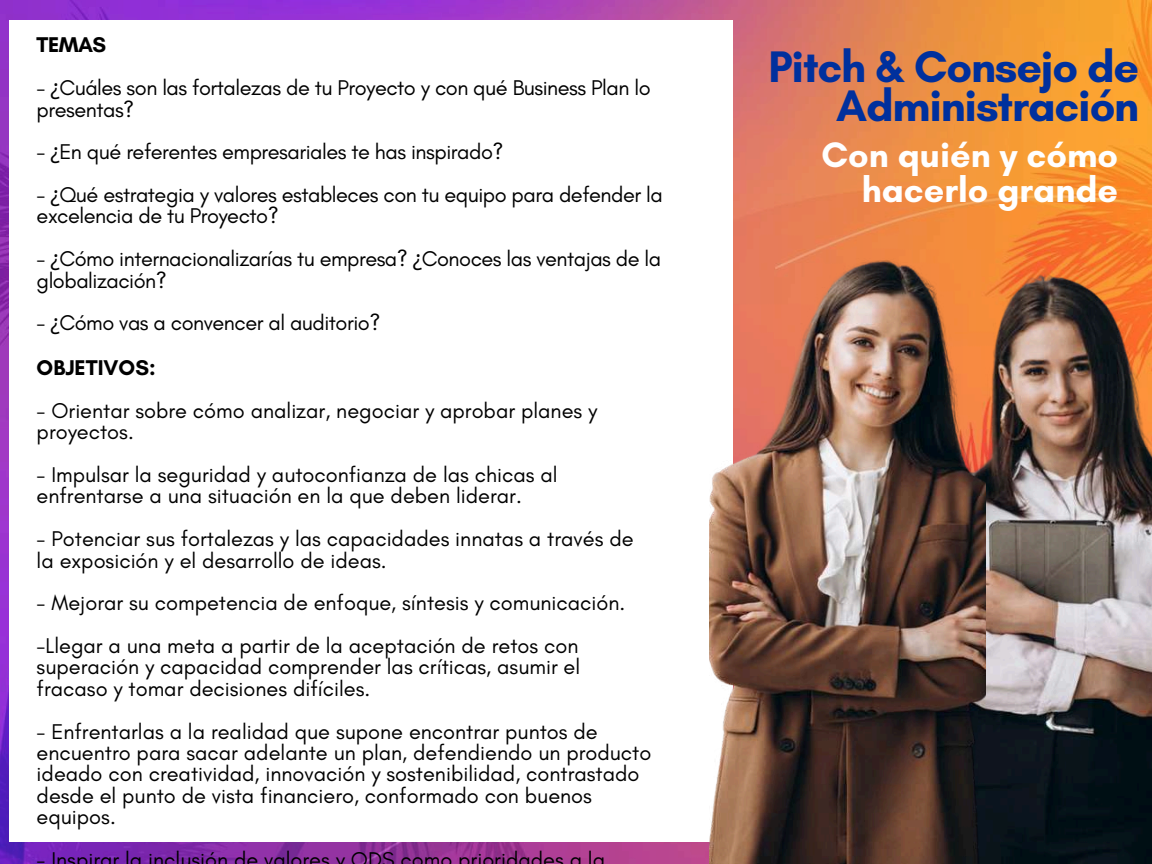
<style>
.page{position:relative;width:1152px;height:864px;background:#fff}
.page>*{position:absolute;margin:0;border:0;box-sizing:border-box;transform-origin:0 0}
.t1{font:700 45px/39.3px "Glacial Indifference";letter-spacing:-.025em;color:#00309d;text-align:right}
.t2{font:700 36px/34.8px "Glacial Indifference";color:#fff;text-align:right}
.t3{font:21.75px/21.3px "Glacial Indifference";color:#000}
.t4{font:21.75px/21.3px "Glacial Indifference";letter-spacing:-.02em;color:#000}
.t5{font:700 21.75px "Glacial Indifference";color:#000}
.s1{font-family:"Noto Sans"}
</style>
<div class="page">
<img style="left:0;top:0;width:1152px;height:864px">
<div style="left:9px;top:20px;width:724px;height:821px;background:#fff"></div>
<img style="left:954px;top:97px;width:198px;height:767px">
<img style="left:709px;top:234px;width:277px;height:630px">
<p class="t5" style="left:37px;top:32px;width:71px">TEMAS</p>
<p class="t4" style="left:37px;top:77px;width:616px">- <span class="s1">¿</span>Cuáles son las fortalezas de tu Proyecto y con qué Business Plan lo presentas?</p>
<p class="t4" style="left:37px;top:141px;width:468px">- <span class="s1">¿</span>En qué referentes empresariales te has inspirado?</p>
<p class="t4" style="left:37px;top:184px;width:628px">- <span class="s1">¿</span>Qué estrategia y valores estableces con tu equipo para defender la excelencia de tu Proyecto?</p>
<p class="t4" style="left:37px;top:248px;width:626px">- <span class="s1">¿</span>Cómo internacionalizarías tu empresa? <span class="s1">¿</span>Conoces las ventajas de la globalización?</p>
<p class="t4" style="left:37px;top:312px;width:345px">- <span class="s1">¿</span>Cómo vas a convencer al auditorio?</p>
<p class="t5" style="left:37px;top:354px;width:121px">OBJETIVOS:</p>
<p class="t3" style="left:37px;top:400px;width:562px">- Orientar sobre cómo analizar, negociar y aprobar planes y proyectos.</p>
<p class="t3" style="left:37px;top:464px;width:523px">- Impulsar la seguridad y autoconfianza de las chicas al enfrentarse a una situación en la que deben liderar.</p>
<p class="t3" style="left:37px;top:528px;width:598px">- Potenciar sus fortalezas y las capacidades innatas a través de la exposición y el desarrollo de ideas.</p>
<p class="t3" style="left:37px;top:581px;width:590px;line-height:42.8px">- Mejorar su competencia de enfoque, síntesis y comunicación. -Llegar a una meta a partir de la aceptación de retos con</p>
<p class="t3" style="left:37px;top:656px;width:545px">superación y capacidad comprender las críticas, asumir el fracaso y tomar decisiones difíciles.</p>
<p class="t3" style="left:37px;top:720px;width:616px">- Enfrentarlas a la realidad que supone encontrar puntos de encuentro para sacar adelante un plan, defendiendo un producto ideado con creatividad, innovación y sostenibilidad, contrastado desde el punto de vista financiero, conformado con buenos equipos.</p>
<p class="t3" style="left:37px;top:849px;width:570px">- Ins irar la inclusión de valores ODS como rioridades a la</p>
<h1 class="t1" style="left:769px;top:46px;width:372px">Pitch &amp; Consejo de<br>Administración</h1>
<h2 class="t2" style="left:822px;top:137px;width:298px">Con quién y cómo hacerlo grande</h2>
</div>
